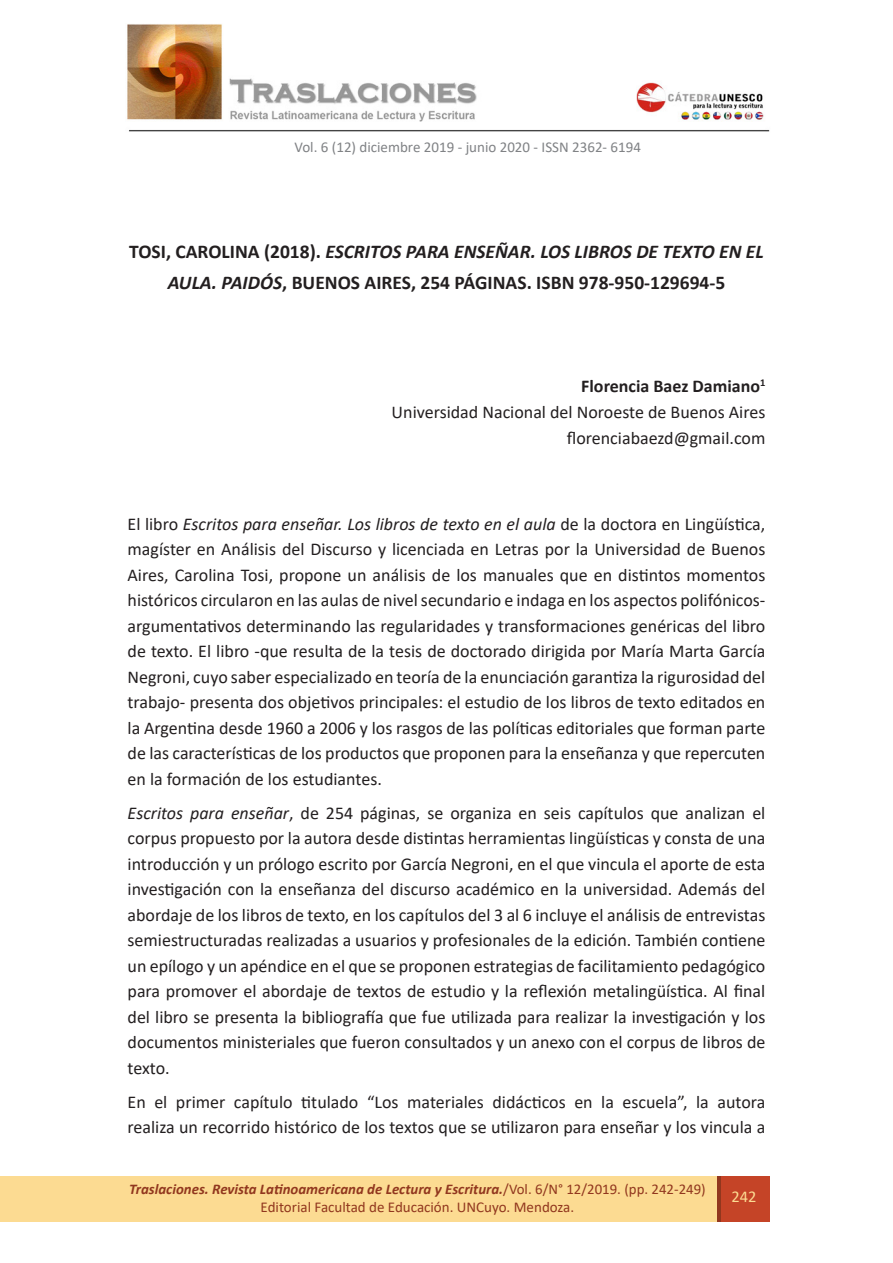
<style>
.page{position:relative;width:893px;height:1263px;background:#fff}
.page>*{position:absolute;margin:0;border:0;box-sizing:border-box;transform-origin:0 0}
.Título_Principal{font:700 19.5px/31.5px "Calibri";color:#231f20;text-align:center}
.t1{font:18px/25.5px "Calibri";color:#231f20;text-align:justify}
.t2{font:700 18px "Calibri";color:#231f20}
.t3{font:16.5px "Calibri";color:#fcdb92}
.t4{font:15px "Calibri";color:#808285}
.t5{font:15px "Calibri";color:#91371e}
.t6{font:italic 700 14.85px "Calibri";color:#91371e}
.s1{font-style:italic}
.s2{font-weight:400;font-style:normal}
</style>
<div class="page">
<img style="left:127px;top:24px;width:643px;height:108px">
<div style="left:718px;top:1176px;width:52px;height:46px;background:#c54427"></div>
<div style="left:0;top:1176px;width:719px;height:46px;background:#fcdb92"></div>
<hr style="left:718px;top:1176px;width:3px;height:46px;background:#91371e">
<p class="t4" style="left:294px;top:136px;width:348px">Vol. 6 (12) diciembre 2019 - junio 2020 - ISSN 2362- 6194</p>
<p class="Título_Principal" style="left:129px;top:235px;width:636px">TOSI, CAROLINA (2018). <span class="s1">ESCRITOS PARA ENSEÑAR. LOS LIBROS DE TEXTO EN EL<br>AULA. PAIDÓS</span>, BUENOS AIRES, 254 PÁGINAS. ISBN 978-950-129694-5</p>
<p class="t2" style="left:581px;top:373px;width:186px">Florencia Baez Damiano<sup>1</sup></p>
<p class="t1" style="left:392px;top:399px;width:375px">Universidad Nacional del Noroeste de Buenos Aires</p>
<p class="t1" style="left:567px;top:425px;width:200px">florenciabaezd@gmail.com</p>
<p class="t1" style="left:128px;top:510px;width:639px">El libro <span class="s1">Escritos para enseñar. Los libros de texto en el aula</span> de la doctora en Lingüística, magíster en Análisis del Discurso y licenciada en Letras por la Universidad de Buenos Aires, Carolina Tosi, propone un análisis de los manuales que en distintos momentos históricos circularon en las aulas de nivel secundario e indaga en los aspectos polifónicos&shy;argumentativos determinando las regularidades y transformaciones genéricas del libro de texto. El libro -que resulta de la tesis de doctorado dirigida por María Marta García Negroni, cuyo saber especializado en teoría de la enunciación garantiza la rigurosidad del trabajo- presenta dos objetivos principales: el estudio de los libros de texto editados en la Argentina desde 1960 a 2006 y los rasgos de las políticas editoriales que forman parte de las características de los productos que proponen para la enseñanza y que repercuten en la formación de los estudiantes.</p>
<p class="t1" style="left:128px;top:799px;width:639px"><span class="s1">Escritos para enseñar</span>, de 254 páginas, se organiza en seis capítulos que analizan el corpus propuesto por la autora desde distintas herramientas lingüísticas y consta de una introducción y un prólogo escrito por García Negroni, en el que vincula el aporte de esta investigación con la enseñanza del discurso académico en la universidad. Además del abordaje de los libros de texto, en los capítulos del 3 al 6 incluye el análisis de entrevistas semiestructuradas realizadas a usuarios y profesionales de la edición. También contiene un epílogo y un apéndice en el que se proponen estrategias de facilitamiento pedagógico para promover el abordaje de textos de estudio y la reflexión metalingüística. Al final del libro se presenta la bibliografía que fue utilizada para realizar la investigación y los documentos ministeriales que fueron consultados y un anexo con el corpus de libros de texto.</p>
<p class="t1" style="left:128px;top:1088px;width:639px">En el primer capítulo titulado “Los materiales didácticos en la escuela”, la autora realiza un recorrido histórico de los textos que se utilizaron para enseñar y los vincula a</p>
<p class="t6" style="left:129px;top:1179px;width:578px">Traslaciones. Revista Latinoamericana de Lectura y Escritura.<span class="s2">/Vol. 6/N° 12/2019. (pp. 242-249)</span></p>
<p class="t5" style="left:261px;top:1197px;width:315px">Editorial Facultad de Educación. UNCuyo. Mendoza.</p>
<p class="t3" style="left:731px;top:1185px;width:27px">242</p>
</div>
